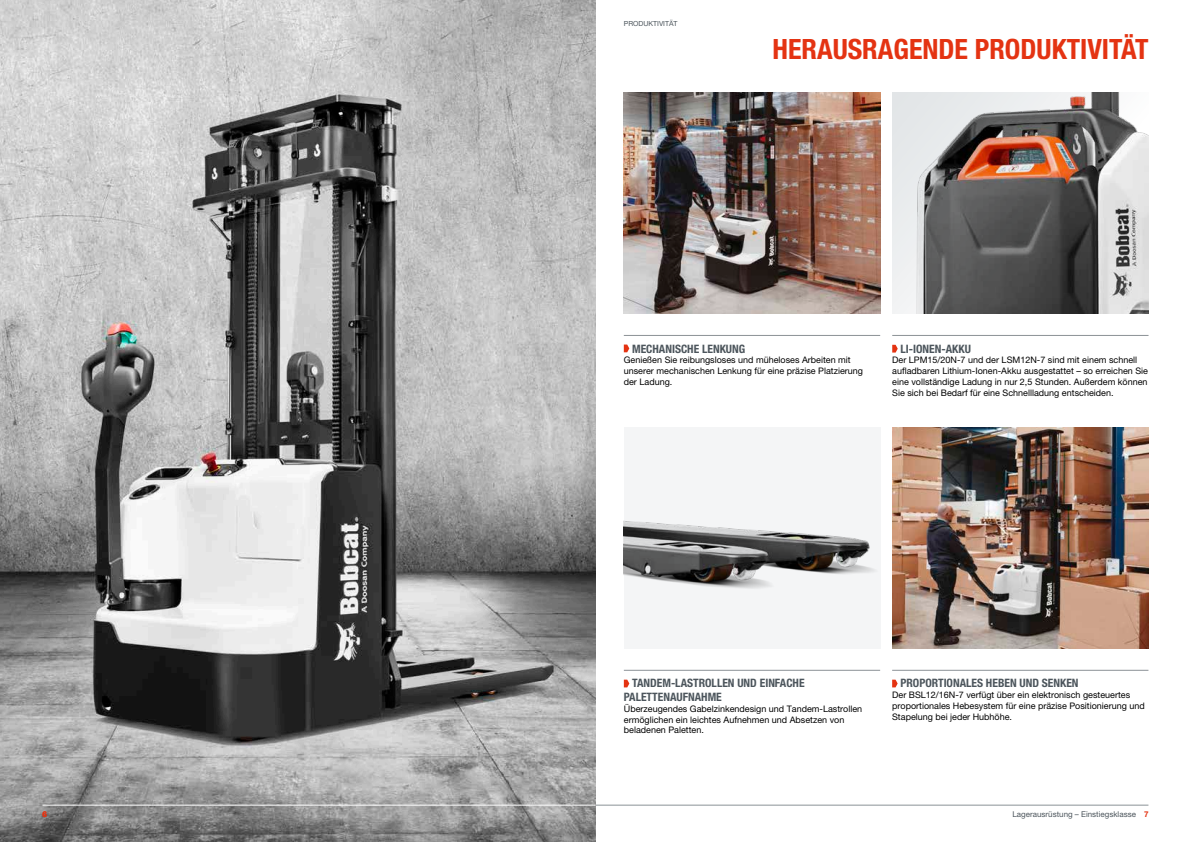
<style>
.page{position:relative;width:1191px;height:842px;background:#fff}
.page>*{position:absolute;margin:0;border:0;box-sizing:border-box;transform-origin:0 0}
.t1{font:700 condensed 28px "Helvetica Neue LT Pro";color:#e43312}
.t2{font:700 condensed 11.6px/13.6px "Helvetica Neue LT Pro";color:#4c555c}
.t3{font:9px/10.8px "Helvetica Neue LT Pro";color:#000}
.t4{font:8px "Helvetica Neue LT Pro";color:#4c555c}
.t5{font:700 8px "Helvetica Neue LT Pro";color:#e43312}
.t6{font:7px "Helvetica Neue LT Pro";color:#4c555c}
.s1{font-weight:700;color:#e43312}
</style>
<div class="page">
<hr style="left:43px;top:805px;width:1105px;height:1px;background:#8b9296">
<img style="left:0;top:0;width:595px;height:842px">
<hr style="left:43px;top:805px;width:552px;height:1px;background:#fff">
<img style="left:892px;top:92px;width:256px;height:222px">
<img style="left:624px;top:92px;width:256px;height:222px">
<img style="left:624px;top:427px;width:256px;height:221px">
<img style="left:892px;top:427px;width:256px;height:221px">
<hr style="left:624px;top:335px;width:256px;height:1px;background:#8b9296">
<svg style="left:624px;top:345px;width:5px;height:7px"></svg>
<hr style="left:624px;top:670px;width:256px;height:1px;background:#8b9296">
<svg style="left:624px;top:680px;width:5px;height:7px"></svg>
<hr style="left:892px;top:670px;width:256px;height:1px;background:#8b9296">
<svg style="left:892px;top:680px;width:5px;height:7px"></svg>
<hr style="left:892px;top:335px;width:256px;height:1px;background:#8b9296">
<svg style="left:892px;top:345px;width:5px;height:8px"></svg>
<p class="t6" style="left:624px;top:19px;width:55px">PRODUKTIVITÄT</p>
<h1 class="t1" style="left:772px;top:32px;width:377px">HERAUSRAGENDE PRODUKTIVITÄT</h1>
<p class="t2" style="left:632px;top:341px;width:115px">MECHANISCHE LENKUNG</p>
<p class="t3" style="left:624px;top:355px;width:241px">Genießen Sie reibungsloses und müheloses Arbeiten mit unserer mechanischen Lenkung für eine präzise Platzierung der Ladung.</p>
<p class="t2" style="left:900px;top:341px;width:72px">LI-IONEN-AKKU</p>
<p class="t3" style="left:892px;top:355px;width:257px">Der LPM15/20N-7 und der LSM12N-7 sind mit einem schnell aufladbaren Lithium-Ionen-Akku ausgestattet – so erreichen Sie eine vollständige Ladung in nur 2,5 Stunden. Außerdem können Sie sich bei Bedarf für eine Schnellladung entscheiden.</p>
<p class="t2" style="left:624px;top:676px;width:182px;text-indent:8px">TANDEM-LASTROLLEN UND EINFACHE<br>PALETTENAUFNAHME</p>
<p class="t3" style="left:624px;top:703px;width:240px">Überzeugendes Gabelzinkendesign und Tandem-Lastrollen ermöglichen ein leichtes Aufnehmen und Absetzen von beladenen Paletten.</p>
<p class="t2" style="left:900px;top:676px;width:180px">PROPORTIONALES HEBEN UND SENKEN</p>
<p class="t3" style="left:892px;top:689px;width:254px">Der BSL12/16N-7 verfügt über ein elektronisch gesteuertes proportionales Hebesystem für eine präzise Positionierung und<br>Stapelung bei jeder Hubhöhe.</p>
<p class="t5" style="left:43px;top:809px;width:6px">6</p>
<p class="t4" style="left:1012px;top:810px;width:137px">Lagerausrüstung – Einstiegsklasse <span class="s1">7</span></p>
</div>
